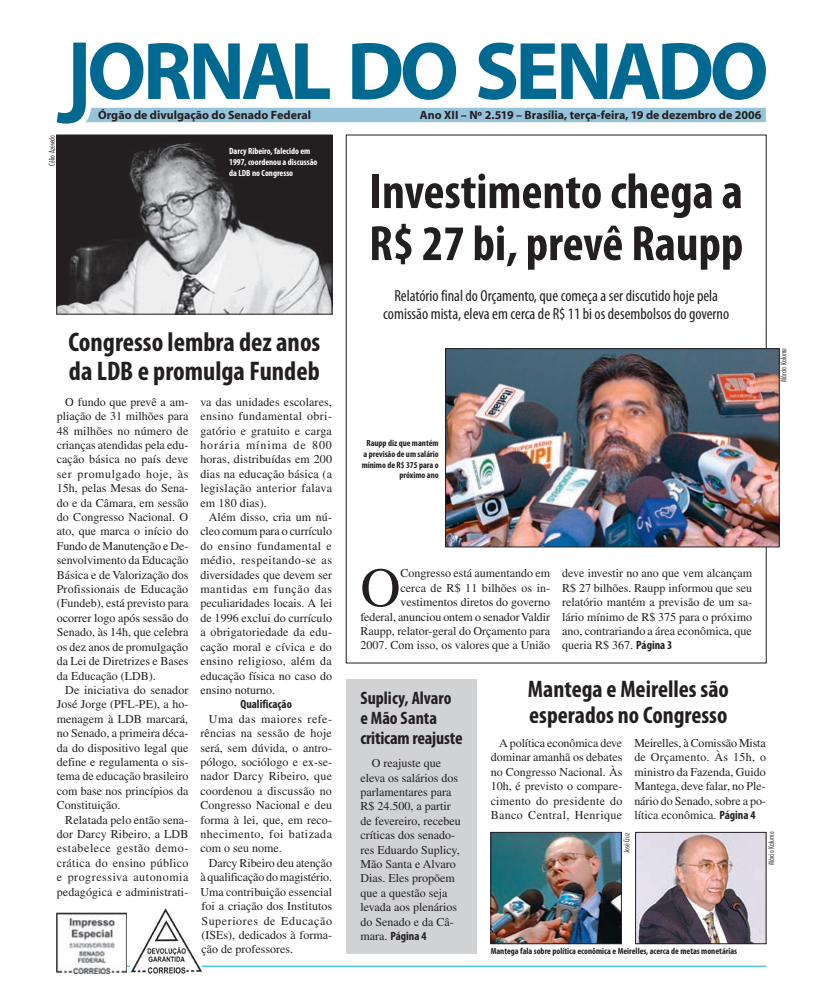
<style>
.page{position:relative;width:823px;height:1007px;background:#fff}
.page>*{position:absolute;margin:0;border:0;box-sizing:border-box;transform-origin:0 0}
.t1{font:55.5px "Times";color:#231f20}
.t2{font:700 condensed 50px/52px "Myriad Pro";color:#231f20}
.t3{font:700 condensed 27px/29px "Myriad Pro";color:#231f20}
.t4{font:700 condensed 24px/26px "Myriad Pro";color:#231f20}
.t5{font:700 condensed 18px/20px "Myriad Pro";color:#231f20}
.t6{font:condensed 16px/18px "Myriad Pro";color:#231f20;text-align:center}
.t7{font:12px/14.4px "Times";color:#231f20;text-align:justify}
.t8{font:700 12px "Myriad";color:#231f20}
.t9{font:700 condensed 12px "Myriad Pro";color:#231f20}
.t10{font:700 condensed 9px/10.8px "Myriad Pro";color:#231f20;text-align:right}
.t11{font:700 condensed 9px/10.8px "Myriad Pro";color:#fff}
.t12{font:300 condensed 8px "Futura BT";color:#231f20}
.s1{font-family:"Myriad Pro";font-weight:700;font-stretch:condensed}
.s2{font-family:"Times";font-weight:400;font-stretch:normal}
</style>
<div class="page">
<svg style="left:57px;top:43px;width:708px;height:80px"></svg>
<hr style="left:57px;top:965px;width:708px;height:1px;background:#00aeef">
<img style="left:130px;top:906px;width:71px;height:66px">
<img style="left:56px;top:912px;width:71px;height:60px">
<img style="left:447px;top:350px;width:329px;height:195px">
<div style="left:445px;top:348px;width:333px;height:199px;border:1px solid #231f20"></div>
<img style="left:59px;top:137px;width:271px;height:175px">
<div style="left:57px;top:135px;width:275px;height:179px;border:1px solid #231f20"></div>
<img style="left:492px;top:834px;width:127px;height:107px">
<div style="left:490px;top:832px;width:131px;height:111px;border:1px solid #231f20"></div>
<img style="left:637px;top:834px;width:126px;height:107px">
<div style="left:635px;top:832px;width:130px;height:111px;border:1px solid #231f20"></div>
<div style="left:346px;top:679px;width:130px;height:274px;background:#d1d2d4"></div>
<p class="t12" style="left:47px;top:165px;width:32px;rotate:-90deg">Célio Azevedo</p>
<p class="t8" style="left:98px;top:108px;width:214px">Órgão de divulgação do Senado Federal</p>
<p class="t8" style="left:419px;top:108px;width:343px">Ano XII – Nº 2.519 – Brasília, terça-feira, 19 de dezembro de 2006</p>
<p class="t11" style="left:229px;top:146px;width:90px">Darcy Ribeiro, falecido em<br>1997, coordenou a discussão da LDB no Congresso</p>
<h2 class="t2" style="left:369px;top:166px;width:375px">Investimento chega a<br>R$ 27 bi, prevê Raupp</h2>
<h3 class="t6" style="left:383px;top:287px;width:347px">Relatório final do Orçamento, que começa a ser discutido hoje pela comissão mista, eleva em cerca de R$ 11 bi os desembolsos do governo</h3>
<h3 class="t3" style="left:68px;top:327px;width:253px">Congresso lembra dez anos da LDB e promulga Fundeb</h3>
<p class="t7" style="left:57px;top:394px;width:133px;text-indent:9px">O fundo que prevê a am&shy;pliação de 31 milhões para 48 milhões no número de crianças atendidas pela edu&shy;cação básica no país deve ser promulgado hoje, às 15h, pelas Mesas do Sena&shy;do e da Câmara, em sessão do Congresso Nacional. O ato, que marca o início do Fundo de Manutenção e De&shy;senvolvimento da Educação Básica e de Valorização dos Profissionais de Educação (Fundeb), está previsto para ocorrer logo após sessão do Senado, às 14h, que celebra os dez anos de promulgação da Lei de Diretrizes e Bases da Educação (LDB).</p>
<p class="t7" style="left:57px;top:682px;width:133px;text-indent:9px">De iniciativa do senador José Jorge (PFL-PE), a ho&shy;menagem à LDB marcará, no Senado, a primeira déca&shy;da do dispositivo legal que define e regulamenta o sis&shy;tema de educação brasileiro com base nos princípios da Constituição.</p>
<p class="t7" style="left:57px;top:812px;width:133px;text-indent:9px">Relatada pelo então sena&shy;dor Darcy Ribeiro, a LDB estabelece gestão demo&shy;crática do ensino público e progressiva autonomia pedagógica e administrati-</p>
<p class="t7" style="left:200px;top:394px;width:133px">va das unidades escolares, ensino fundamental obri&shy;gatório e gratuito e carga horária mínima de 800 horas, distribuídas em 200 dias na educação básica (a legislação anterior falava em 180 dias).</p>
<p class="t7" style="left:200px;top:509px;width:133px;text-indent:9px">Além disso, cria um nú&shy;cleo comum para o currículo do ensino fundamental e médio, respeitando-se as diversidades que devem ser mantidas em função das peculiaridades locais. A lei de 1996 exclui do currículo a obrigatoriedade da edu&shy;cação moral e cívica e do ensino religioso, além da educação física no caso do ensino noturno.</p>
<p class="t9" style="left:240px;top:697px;width:53px">Qualificação</p>
<p class="t7" style="left:200px;top:711px;width:133px;text-indent:9px">Uma das maiores refe&shy;rências na sessão de hoje será, sem dúvida, o antro&shy;pólogo, sociólogo e ex-se&shy;nador Darcy Ribeiro, que coordenou a discussão no Congresso Nacional e deu forma à lei, que, em reco&shy;nhecimento, foi batizada com o seu nome.</p>
<p class="t7" style="left:200px;top:855px;width:133px;text-indent:9px">Darcy Ribeiro deu atenção à qualificação do magistério.<br>Uma contribuição essencial foi a criação dos Institutos Superiores de Educação (ISEs), dedicados à forma&shy;ção de professores.</p>
<p class="t10" style="left:361px;top:438px;width:78px">Raupp diz que mantém a previsão de um salário mínimo de R$ 375 para o próximo ano</p>
<p class="t12" style="left:778px;top:381px;width:35px;rotate:-90deg">Márcia Kalume</p>
<h1 class="t1" style="left:360px;top:556px;width:42px">O</h1>
<p class="t7" style="left:360px;top:566px;width:191px;text-align:right">Congresso está aumentando em<br>cerca de R$ 11 bilhões os in&shy;vestimentos diretos do governo<br>federal, anunciou ontem o senador Valdir Raupp, relator-geral do Orçamento para 2007. Com isso, os valores que a União</p>
<p class="t7" style="left:562px;top:566px;width:191px">deve investir no ano que vem alcançam R$ 27 bilhões. Raupp informou que seu relatório mantém a previsão de um sa&shy;lário mínimo de R$ 375 para o próximo ano, contrariando a área econômica, que queria R$ 367. <span class="s1">Página 3</span></p>
<h3 class="t5" style="left:360px;top:688px;width:104px">Suplicy, Alvaro e Mão Santa criticam reajuste</h3>
<p class="t7" style="left:360px;top:755px;width:102px;text-align:left;text-indent:12px">O reajuste que eleva os salários dos parlamentares para<br>R$ 24.500, a partir de fevereiro, recebeu críticas dos senado&shy;res Eduardo Suplicy,<br>Mão Santa e Alvaro<br>Dias. Eles propõem que a questão seja levada aos plenários do Senado e da Câ-</p>
<p class="t9" style="left:360px;top:929px;width:67px"><span class="s2">mara.</span> Página 4</p>
<h3 class="t4" style="left:527px;top:676px;width:202px">Mantega e Meirelles são esperados no Congresso</h3>
<p class="t7" style="left:490px;top:735px;width:133px;text-indent:9px">A política econômica deve dominar amanhã os debates no Congresso Nacional. Às 10h, é previsto o compare&shy;cimento do presidente do Banco Central, Henrique</p>
<p class="t7" style="left:634px;top:735px;width:133px">Meirelles, à Comissão Mista de Orçamento. Às 15h, o ministro da Fazenda, Guido Mantega, deve falar, no Ple&shy;nário do Senado, sobre a po&shy;lítica econômica. <span class="s1">Página 4</span></p>
<p class="t12" style="left:621px;top:853px;width:22px;rotate:-90deg">José Cruz</p>
<p class="t12" style="left:766px;top:865px;width:35px;rotate:-90deg">Márcia Kalume</p>
<p class="t10" style="left:490px;top:945px;width:248px">Mantega fala sobre política econômica e Meirelles, acerca de metas monetárias</p>
</div>
